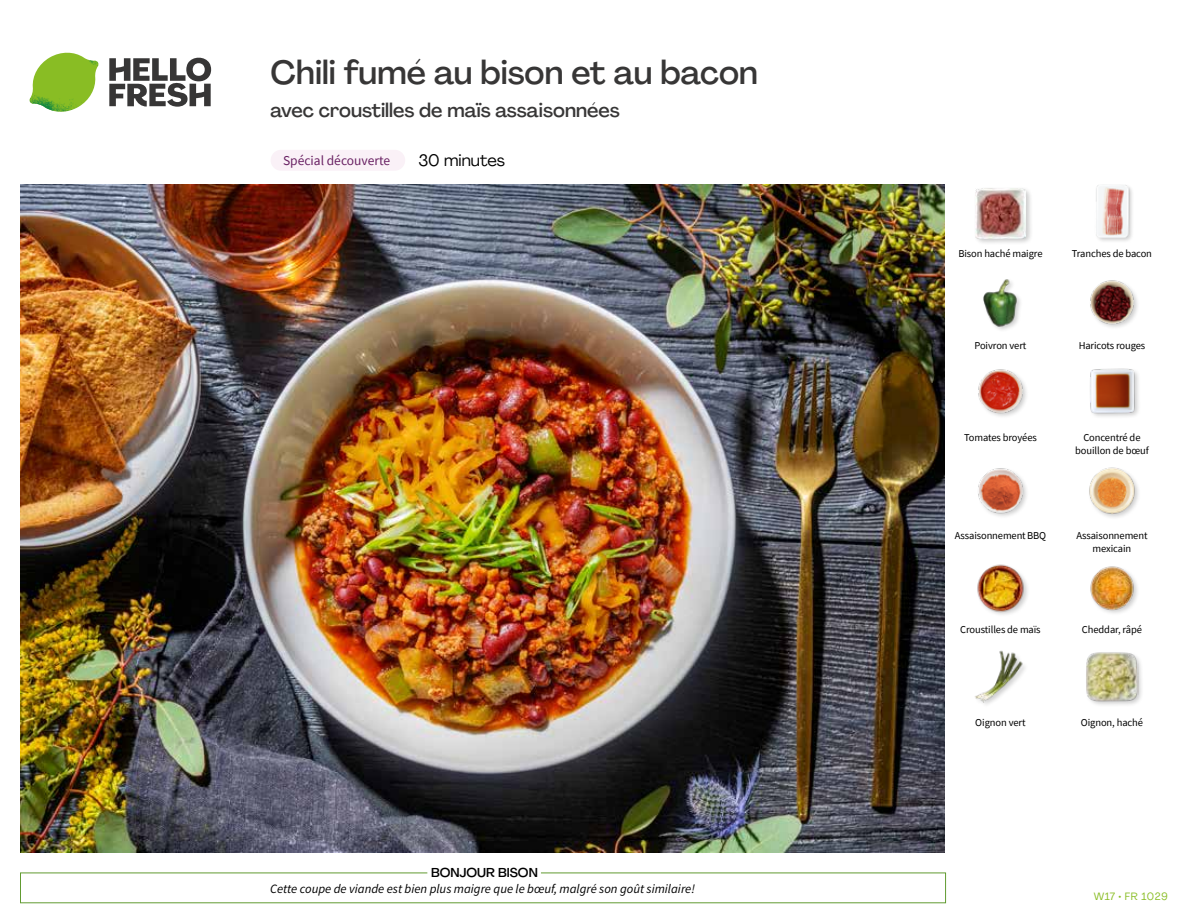
<style>
.page{position:relative;width:1188px;height:918px;background:#fff}
.page>*{position:absolute;margin:0;border:0;box-sizing:border-box;transform-origin:0 0}
.t1{font:500 33px "Agrandir";color:#373636}
.t2{font:500 19.5px "Agrandir";color:#373636}
.t3{font:16.5px "Agrandir";color:#000}
.t4{font:13.5px "Source Sans Pro";color:#692163}
.t5{font:italic 12.75px "Source Sans Pro";color:#000}
.t6{font:500 12.75px "Agrandir";color:#000}
.t7{font:10.5px/13.5px "Source Sans Pro";letter-spacing:-.01em;color:#000;text-align:center}
.t8{font:10.5px "Agrandir";letter-spacing:.05em;color:#89bd24}
</style>
<div class="page">
<svg style="left:109px;top:57px;width:102px;height:50px"></svg>
<svg style="left:34px;top:53px;width:62px;height:40px"></svg>
<img style="left:67px;top:53px;width:32px;height:26px">
<img style="left:33px;top:75px;width:59px;height:11px">
<img style="left:29px;top:79px;width:61px;height:33px">
<img style="left:65px;top:86px;width:27px;height:25px">
<img style="left:21px;top:184px;width:924px;height:668px">
<div style="left:271px;top:150px;width:134px;height:21px;background:#faf1f7;border-radius:10px"></div>
<div style="left:1085px;top:651px;width:59px;height:56px;background:#000;opacity:.2"></div>
<img style="left:1085px;top:651px;width:53px;height:52px">
<img style="left:975px;top:650px;width:50px;height:55px">
<img style="left:1090px;top:566px;width:48px;height:47px">
<img style="left:977px;top:564px;width:51px;height:51px">
<div style="left:1088px;top:467px;width:53px;height:53px;background:#000;opacity:.2"></div>
<img style="left:1088px;top:467px;width:49px;height:52px">
<img style="left:978px;top:468px;width:49px;height:48px">
<img style="left:1090px;top:368px;width:49px;height:49px">
<img style="left:978px;top:369px;width:49px;height:48px">
<img style="left:1090px;top:280px;width:48px;height:48px">
<img style="left:983px;top:279px;width:38px;height:51px">
<div style="left:1095px;top:184px;width:40px;height:60px;background:#000;opacity:.2"></div>
<img style="left:1095px;top:185px;width:40px;height:52px">
<div style="left:974px;top:187px;width:59px;height:59px;background:#000;opacity:.2"></div>
<img style="left:975px;top:188px;width:51px;height:50px">
<h1 class="t1" style="left:271px;top:52px;width:489px">Chili fumé au bison et au bacon</h1>
<h2 class="t2" style="left:271px;top:98px;width:351px">avec croustilles de maïs assaisonnées</h2>
<h3 class="t3" style="left:418px;top:150px;width:88px">30 minutes</h3>
<p class="t4" style="left:283px;top:152px;width:109px">Spécial découverte</p>
<p class="t6" style="left:431px;top:864px;width:108px">BONJOUR BISON</p>
<p class="t5" style="left:270px;top:881px;width:426px">Cette coupe de viande est bien plus maigre que le bœuf, malgré son goût similaire!</p>
<p class="t7" style="left:958px;top:246px;width:86px">Bison haché maigre</p>
<p class="t7" style="left:1072px;top:246px;width:82px">Tranches de bacon</p>
<p class="t7" style="left:974px;top:339px;width:54px">Poivron vert</p>
<p class="t7" style="left:1079px;top:339px;width:68px">Haricots rouges</p>
<p class="t7" style="left:964px;top:431px;width:74px">Tomates broyées</p>
<p class="t7" style="left:1075px;top:431px;width:75px">Concentré de bouillon de bœuf</p>
<p class="t7" style="left:955px;top:529px;width:93px">AssaisonnementBBQ</p>
<p class="t7" style="left:960px;top:623px;width:82px">Croustilles de maïs</p>
<p class="t7" style="left:1076px;top:529px;width:73px">Assaisonnement mexicain</p>
<p class="t7" style="left:1082px;top:623px;width:62px">Cheddar, râpé</p>
<p class="t7" style="left:975px;top:716px;width:52px">Oignon vert</p>
<p class="t7" style="left:1081px;top:716px;width:64px">Oignon, haché</p>
<p class="t8" style="left:1094px;top:890px;width:76px">W17 • FR 1029</p>
</div>
